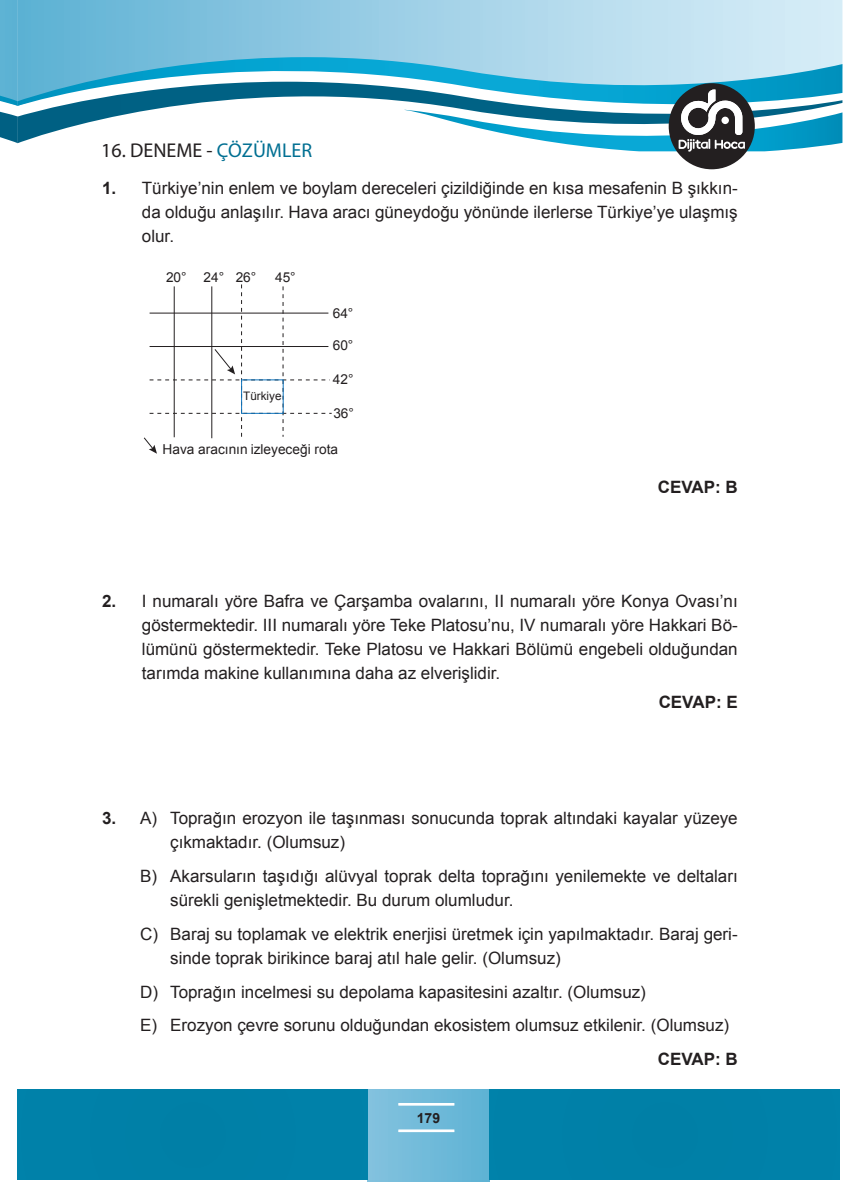
<style>
.page{position:relative;width:857px;height:1197px;background:#fff}
.page>*{position:absolute;margin:0;border:0;box-sizing:border-box;transform-origin:0 0}
.t1{font:20px "Myriad Pro";color:#231f20}
.t2{font:17px/24px "Arial";color:#231f20}
.t3{font:700 17px "Arial";color:#231f20}
.t4{font:700 14px "Arial";color:#231f20}
.t5{font:13.6px "Arial";color:#231f20}
.t6{font:11.8px "Arial";color:#231f20}
.s1{color:#006f92}
.s2{font-weight:700}
</style>
<div class="page">
<svg style="left:0;top:0;width:18px;height:143px;background:#58a9c8"></svg>
<svg style="left:18px;top:0;width:824px;height:44px;background:#9ed0e6"></svg>
<svg style="left:18px;top:44px;width:824px;height:24px;background:#8fcce5"></svg>
<svg style="left:18px;top:68px;width:824px;height:75px"></svg>
<div style="left:367px;top:1089px;width:122px;height:92px;background:linear-gradient(to right,#85c3df,#5fb3d5)"></div>
<hr style="left:398px;top:1102px;width:56px;height:1px;background:#fff">
<hr style="left:398px;top:1103px;width:56px;height:1px;background:#fff">
<hr style="left:398px;top:1104px;width:56px;height:1px;background:#fff">
<hr style="left:398px;top:1129px;width:56px;height:1px;background:#fff">
<hr style="left:398px;top:1130px;width:56px;height:1px;background:#fff">
<hr style="left:398px;top:1131px;width:56px;height:1px;background:#fff">
<div style="left:17px;top:1089px;width:350px;height:90px;background:#0080a8"></div>
<div style="left:489px;top:1089px;width:350px;height:90px;background:#0080a8"></div>
<div style="left:668px;top:83px;width:86px;height:86px;background:#231f20;border-radius:50%"></div>
<svg style="left:404px;top:89px;width:438px;height:67px"></svg>
<svg style="left:143px;top:284px;width:188px;height:169px"></svg>
<p class="t1" style="left:101px;top:138px;width:212px">16. DENEME - <span class="s1">ÇÖZÜMLER</span></p>
<p class="t2" style="left:142px;top:176px;width:597px;text-align:justify;text-indent:-40px"><span class="s2">1.</span> Türkiye’nin enlem ve boylam dereceleri çizildiğinde en kısa mesafenin B şıkkın&shy;da olduğu anlaşılır. Hava aracı güneydoğu yönünde ilerlerse Türkiye’ye ulaşmış olur.</p>
<p class="t5" style="left:166px;top:269px;width:92px">20° 24° 26°</p>
<p class="t5" style="left:275px;top:269px;width:22px">45°</p>
<p class="t5" style="left:332px;top:305px;width:22px">64°</p>
<p class="t5" style="left:332px;top:337px;width:22px">60°</p>
<p class="t5" style="left:333px;top:371px;width:22px">42°</p>
<p class="t5" style="left:333px;top:405px;width:22px">36°</p>
<p class="t5" style="left:162px;top:441px;width:177px">Hava aracının izleyeceği rota</p>
<p class="t6" style="left:243px;top:389px;width:40px">Türkiye</p>
<p class="t3" style="left:657px;top:476px;width:81px">CEVAP: B</p>
<p class="t2" style="left:142px;top:588px;width:597px;text-align:justify;text-indent:-40px"><span class="s2">2.</span> I numaralı yöre Bafra ve Çarşamba ovalarını, II numaralı yöre Konya Ovası’nı göstermektedir. III numaralı yöre Teke Platosu’nu, IV numaralı yöre Hakkari Bö&shy;lümünü göstermektedir. Teke Platosu ve Hakkari Bölümü engebeli olduğundan tarımda makine kullanımına daha az elverişlidir.</p>
<p class="t3" style="left:658px;top:691px;width:81px">CEVAP: E</p>
<p class="t2" style="left:170px;top:806px;width:568px;text-indent:-68px"><span class="s2">3.</span> A) Toprağın erozyon ile taşınması sonucunda toprak altındaki kayalar yüzeye çıkmaktadır. (Olumsuz)</p>
<p class="t2" style="left:170px;top:864px;width:568px;text-indent:-30px">B) Akarsuların taşıdığı alüvyal toprak delta toprağını yenilemekte ve deltaları sürekli genişletmektedir. Bu durum olumludur.</p>
<p class="t2" style="left:170px;top:921px;width:568px;text-indent:-30px">C) Baraj su toplamak ve elektrik enerjisi üretmek için yapılmaktadır. Baraj geri&shy;sinde toprak birikince baraj atıl hale gelir. (Olumsuz)</p>
<p class="t2" style="left:140px;top:974px;width:590px;line-height:33.6px">D) Toprağın incelmesi su depolama kapasitesini azaltır. (Olumsuz)<br>E) Erozyon çevre sorunu olduğundan ekosistem olumsuz etkilenir. (Olumsuz)</p>
<p class="t3" style="left:657px;top:1047px;width:81px">CEVAP: B</p>
<p class="t4" style="left:416px;top:1108px;width:25px">179</p>
</div>
